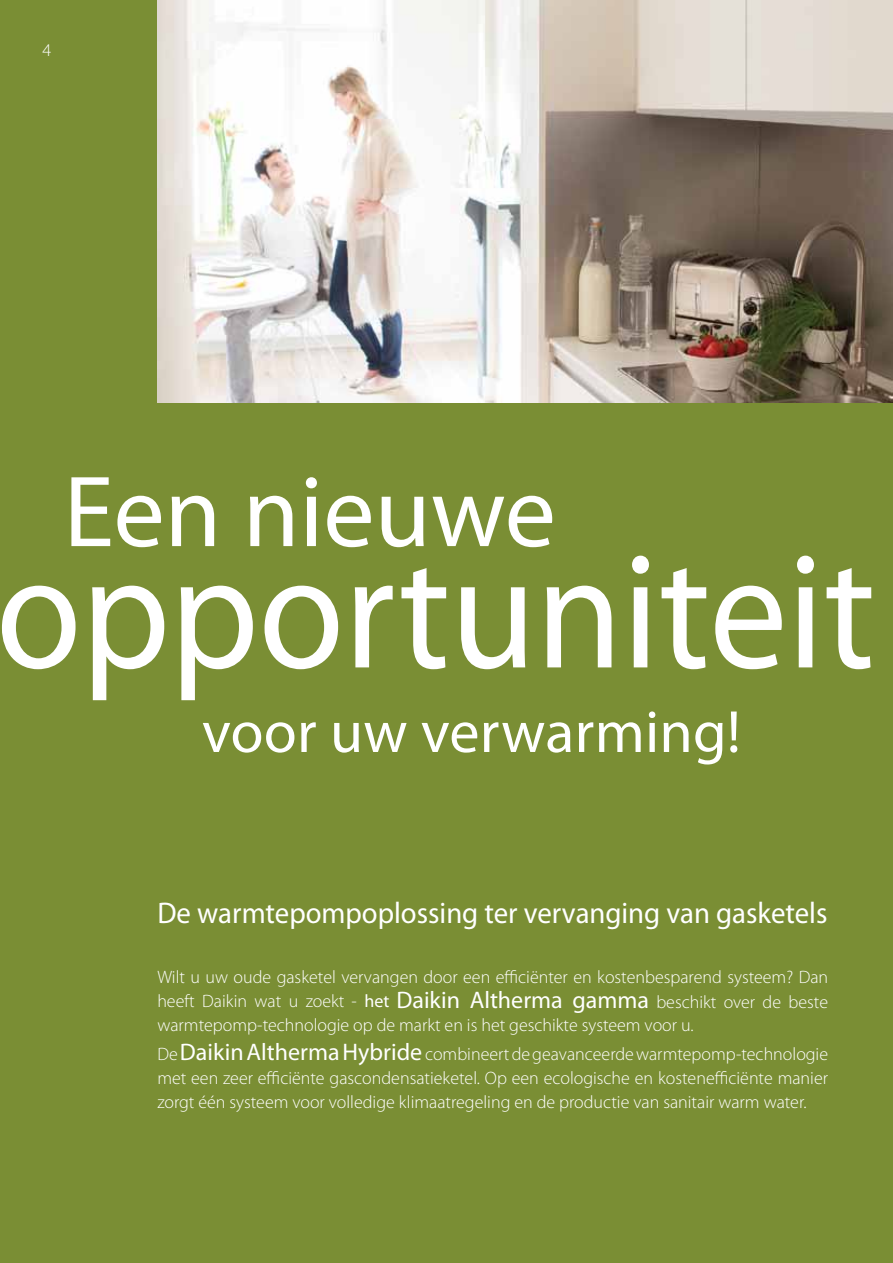
<style>
.page{position:relative;width:893px;height:1263px;background:#7a8e34}
.page>*{position:absolute;margin:0;border:0;box-sizing:border-box;transform-origin:0 0}
.t1{font:165.6px "Myriad Pro";color:#fff;scale:.94 1}
.t2{font:102px "Myriad Pro";color:#fff}
.t3{font:60px "Myriad Pro";letter-spacing:.005em;color:#fff}
.t4{font:30px "Myriad Pro";color:#fff;scale:.96 1}
.t5{font:300 18px/24px "Myriad Pro";color:#fff;text-align:justify}
.s1{font-weight:400}
.s2{font-weight:400;font-size:24px}
</style>
<div class="page">
<img style="left:157px;top:0;width:736px;height:402px">
<p class="t5" style="left:43px;top:38px;width:10px">4</p>
<h2 class="t2" style="left:64px;top:449px;width:494px">Een nieuwe</h2>
<h1 class="t1" style="left:-4px;top:510px;width:937px">opportuniteit</h1>
<h3 class="t3" style="left:202px;top:695px;width:540px">voor uw verwarming!</h3>
<h3 class="t4" style="left:157px;top:894px;width:700px">De warmtepompoplossing ter vervanging van gasketels</h3>
<p class="t5" style="left:157px;top:966px;width:672px">Wilt u uw oude gasketel vervangen door een efficiënter en kostenbesparend systeem? Dan heeft Daikin wat u zoekt - <span class="s1">het</span> <span class="s2">Daikin Altherma gamma</span> beschikt over de beste warmtepomp-technologie op de markt en is het geschikte systeem voor u.</p>
<p class="t5" style="left:157px;top:1042px;width:672px">De <span class="s2">Daikin Altherma Hybride</span> combineert de geavanceerde warmtepomp-technologie met een zeer efficiënte gascondensatieketel. Op een ecologische en kostenefficiënte manier zorgt één systeem voor volledige klimaatregeling en de productie van sanitair warm water.</p>
</div>
